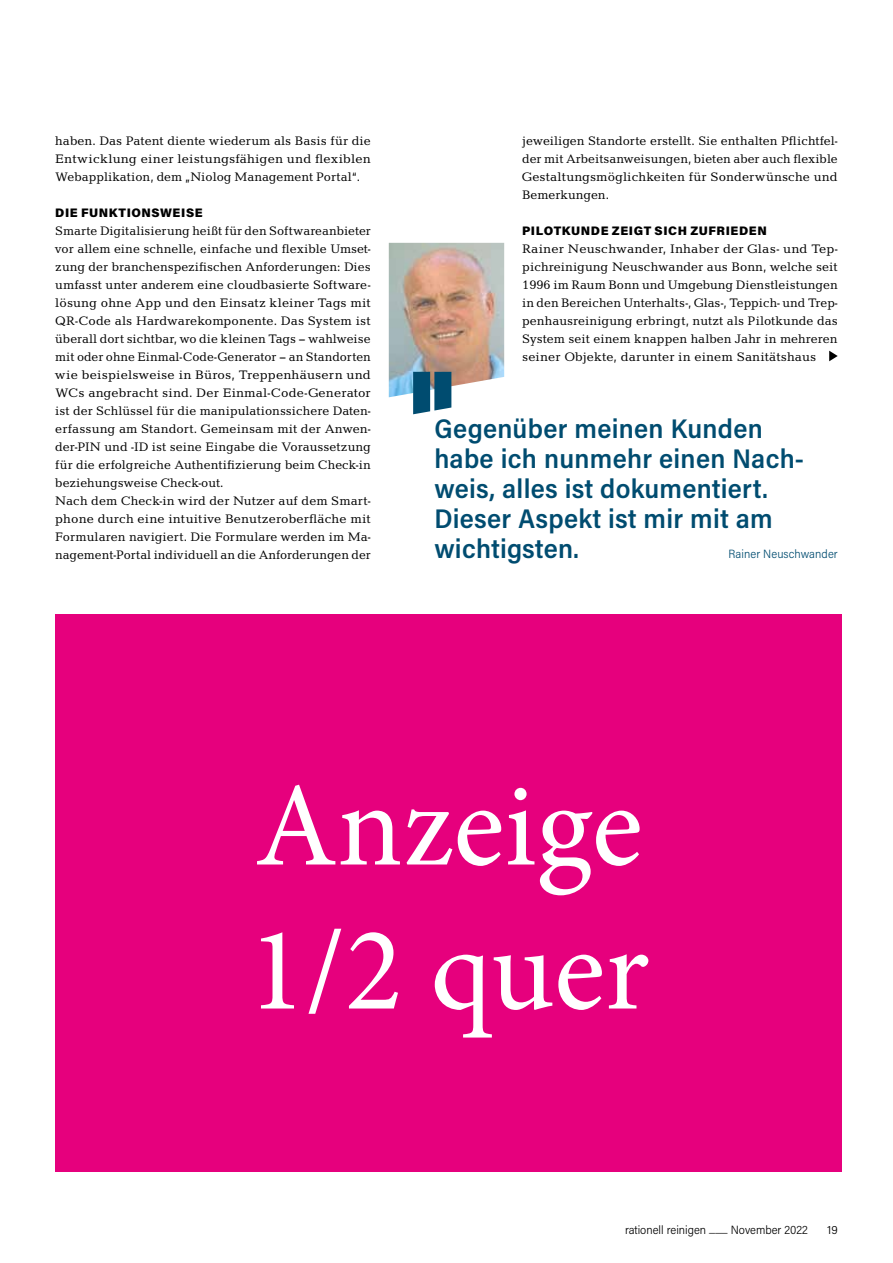
<style>
.page{position:relative;width:893px;height:1263px;background:#fff}
.page>*{position:absolute;margin:0;border:0;box-sizing:border-box;transform-origin:0 0}
.t1{font:120px/144px "Minion Pro";color:#fff}
.t2{font:600 27px/30px "Acumin Pro Semi Cond";letter-spacing:.01em;color:#004c70}
.t3{font:12.75px/18px "Candida";color:#000;text-align:justify}
.t4{font:12.75px/18px "Candida";color:#000;text-align:justify;scale:1.05 1}
.t5{font:900 12.3px "Acumin Pro";letter-spacing:.045em;color:#000}
.t6{font:300 12px "Acumin Pro Semi Cond";color:#000}
.t7{font:300 12px "Acumin Pro Semi Cond";letter-spacing:.005em;color:#004c70}
.t8{font:300 12px "Acumin Pro";color:#000}
</style>
<div class="page">
<div style="left:55px;top:614px;width:787px;height:557px;background:#e6007d"></div>
<svg style="left:829px;top:351px;width:9px;height:10px"></svg>
<img style="left:389px;top:243px;width:115px;height:154px">
<svg style="left:413px;top:372px;width:38px;height:42px;background:#296683"></svg>
<p class="t3" style="left:55px;top:132px;width:317px">haben. Das Patent diente wiederum als Basis für die Entwicklung einer leistungsfähigen und flexiblen Webapplikation, dem „Niolog Management Portal“.</p>
<p class="t5" style="left:55px;top:204px;width:149px">DIE FUNKTIONSWEISE</p>
<p class="t3" style="left:55px;top:222px;width:317px;text-align:left">Smarte Digitalisierung heißt für den Softwareanbieter vor allem eine schnelle, einfache und flexible Umset&shy;zung der branchenspezifischen Anforderungen: Dies umfasst unter anderem eine cloudbasierte Software&shy;lösung ohne App und den Einsatz kleiner Tags mit QR-Code als Hardwarekomponente. Das System ist überall dort sichtbar, wo die kleinen Tags – wahlweise mit oder ohne Einmal-Code-Generator – an Standorten wie beispielsweise in Büros, Treppenhäusern und WCs angebracht sind. Der Einmal-Code-Generator ist der Schlüssel für die manipulationssichere Daten&shy;erfassung am Standort. Gemeinsam mit der Anwen&shy;der-PIN und -ID ist seine Eingabe die Voraussetzung für die erfolgreiche Authentifizierung beim Check-in beziehungsweise Check-out.<br>Nach dem Check-in wird der Nutzer auf dem Smart&shy;phone durch eine intuitive Benutzeroberfläche mit Formularen navigiert. Die Formulare werden im Ma&shy;nagement-Portal individuell an die Anforderungen der</p>
<p class="t3" style="left:522px;top:132px;width:317px">jeweiligen Standorte erstellt. Sie enthalten Pflichtfel&shy;der mit Arbeitsanweisungen, bieten aber auch flexible Gestaltungsmöglichkeiten für Sonderwünsche und Bemerkungen.</p>
<p class="t5" style="left:522px;top:222px;width:246px">PILOTKUNDE ZEIGT SICH ZUFRIEDEN</p>
<p class="t4" style="left:522px;top:240px;width:302px">Rainer Neuschwander, Inhaber der Glas- und Tep&shy;pichreinigung Neuschwander aus Bonn, welche seit 1996 im Raum Bonn und Umgebung Dienstleistungen in den Bereichen Unterhalts-, Glas-, Teppich- und Trep&shy;penhausreinigung erbringt, nutzt als Pilotkunde das System seit einem knappen halben Jahr in mehreren seiner Objekte, darunter in einem Sanitätshaus</p>
<h2 class="t2" style="left:434px;top:412px;width:371px">Gegenüber meinen Kunden habe ich nunmehr einen Nach&shy;weis, alles ist dokumentiert.<br>Dieser Aspekt ist mir mit am wichtigsten.</h2>
<p class="t7" style="left:728px;top:546px;width:111px">Rainer Neuschwander</p>
<h1 class="t1" style="left:248px;top:755px;width:403px">Anzeige<br>1/2 quer</h1>
<p class="t6" style="left:625px;top:1221px;width:184px">rationell reinigen ___ November 2022</p>
<p class="t8" style="left:827px;top:1221px;width:12px">19</p>
</div>
